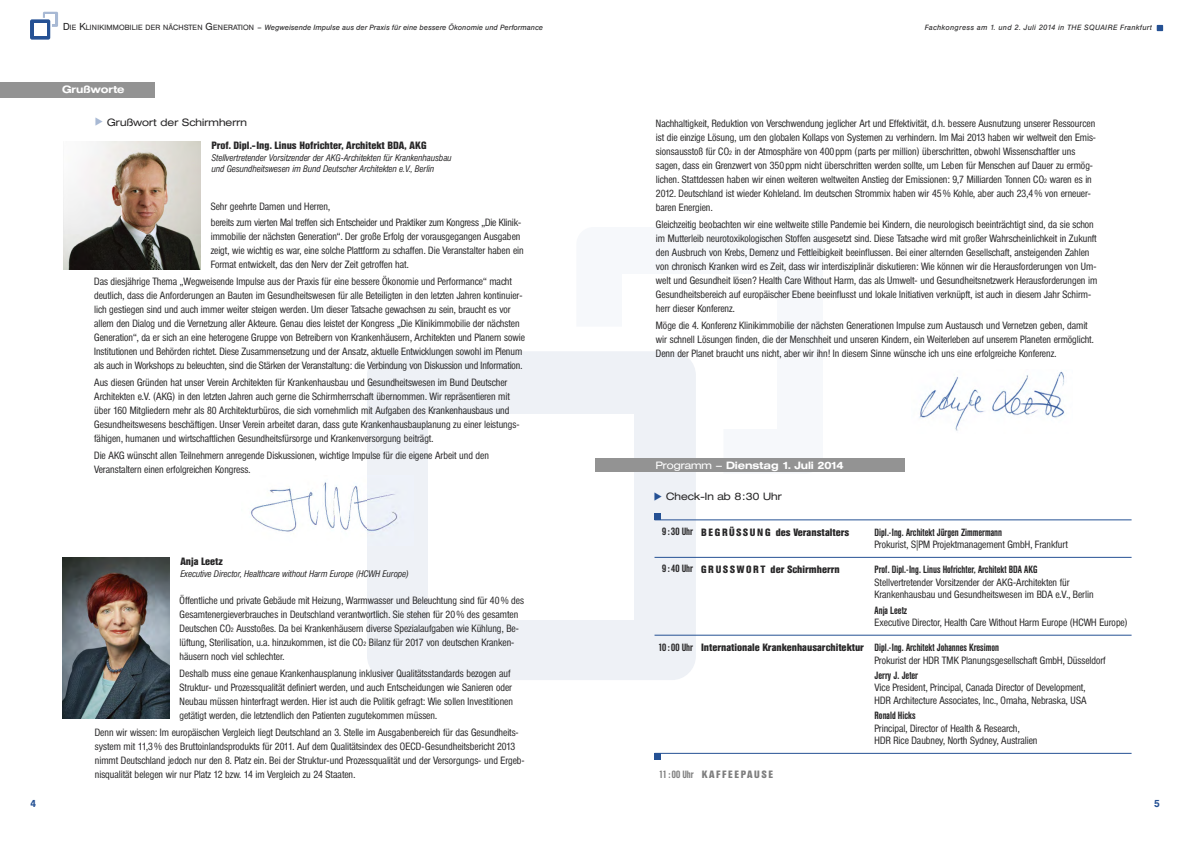
<style>
.page{position:relative;width:1191px;height:842px;background:#fff}
.page>*{position:absolute;margin:0;border:0;box-sizing:border-box;transform-origin:0 0}
.t1{font:300 10.5px/14px "Helvetica Con BQ";color:#272627}
.t2{font:700 10.5px "Helvetica Con BQ";color:#272627}
.t3{font:500 10.5px "Helvetica Con BQ";color:#272627}
.t4{font:300 10.5px "Helvetica Extended BQ";color:#272627}
.t5{font:500 10.5px "Helvetica Extended BQ";color:#fff}
.t6{font:700 10.5px "Helvetica Con BQ";letter-spacing:.145em;color:#7d7d7d}
.t7{font:500 10px "Helvetica BQ";color:#255194}
.t8{font:italic 300 9.5px/11.5px "Helvetica Con BQ";color:#272627}
.t9{font:italic 7.5px "Helvetica BQ";letter-spacing:.015em;color:#272627}
.t10{font:italic 7.5px "Helvetica BQ";letter-spacing:.05em;color:#272627}
.s1{font-style:normal;font-size:10px}
.s2{font-style:normal}
.s3{font-size:6.3px}
.s4{font-weight:300}
.s5{font-weight:500}
.s6{font-weight:700}
</style>
<div class="page">
<div style="left:576px;top:227px;width:247px;height:246px;background:#f6f8fb;border-radius:17px"></div>
<div style="left:1156px;top:25px;width:7px;height:6px;background:#255194"></div>
<div style="left:622px;top:274px;width:154px;height:154px;background:#fff"></div>
<svg style="left:43px;top:12px;width:15px;height:15px"></svg>
<div style="left:46px;top:15px;width:9px;height:9px;background:#fff"></div>
<svg style="left:28px;top:18px;width:24px;height:23px"></svg>
<div style="left:30px;top:19px;width:20px;height:21px;background:#255194;border-radius:2px"></div>
<div style="left:34px;top:23px;width:12px;height:13px;background:#fff"></div>
<div style="left:340px;top:327px;width:383px;height:383px;background:#fff;border-radius:3px"></div>
<div style="left:367px;top:351px;width:329px;height:329px;background:#eef1f6;border-radius:24px"></div>
<div style="left:429px;top:414px;width:205px;height:206px;background:#fff"></div>
<hr style="left:654px;top:520px;width:477px;height:1px;background:#255194">
<hr style="left:654px;top:557px;width:477px;height:1px;background:#255194">
<hr style="left:654px;top:635px;width:477px;height:1px;background:#255194">
<hr style="left:654px;top:753px;width:477px;height:1px;background:#255194">
<div style="left:654px;top:514px;width:7px;height:6px;background:#255194"></div>
<div style="left:654px;top:753px;width:7px;height:6px;background:#255194"></div>
<img style="left:63px;top:558px;width:107px;height:161px">
<img style="left:919px;top:371px;width:146px;height:60px">
<div style="left:595px;top:458px;width:310px;height:14px;background:#939393"></div>
<div style="left:0;top:82px;width:155px;height:15px;background:#939393"></div>
<img style="left:64px;top:142px;width:137px;height:127px">
<img style="left:250px;top:482px;width:148px;height:50px">
<p class="t9" style="left:63px;top:24px;width:481px"><span class="s1">D</span><span class="s2">IE</span> <span class="s1">K</span><span class="s2">LINIKIMMOBILIE DER NÄCHSTEN</span> <span class="s1">G</span><span class="s2">ENERATION –</span> Wegweisende Impulse aus der Praxis für eine bessere Ökonomie und Performance</p>
<p class="t10" style="left:924px;top:24px;width:228px">Fachkongress am 1. und 2. Juli 2014 in THE SQUAIRE Frankfurt</p>
<p class="t5" style="left:62px;top:84px;width:64px">Grußworte</p>
<p class="t4" style="left:107px;top:116px;width:141px">Grußwort der Schirmherrn</p>
<p class="t2" style="left:211px;top:140px;width:216px">Prof. Dipl.-Ing. Linus Hofrichter, Architekt BDA, AKG</p>
<p class="t8" style="left:211px;top:152px;width:242px">Stellvertretender Vorsitzender der AKG-Architekten für Krankenhausbau und Gesundheitswesen im Bund Deutscher Architekten e.V., Berlin</p>
<p class="t1" style="left:211px;top:197px;width:312px;line-height:16.8px">Sehr geehrte Damen und Herren,<br>bereits zum vierten Mal treffen sich Entscheider und Praktiker zum Kongress „Die Klinik-</p>
<p class="t1" style="left:211px;top:230px;width:314px">immobilie der nächsten Generation“. Der große Erfolg der vorausgegangen Ausgaben zeigt, wie wichtig es war, eine solche Plattform zu schaffen. Die Veranstalter haben ein<br>Format entwickelt, das den Nerv der Zeit getroffen hat.</p>
<p class="t1" style="left:94px;top:274px;width:432px">Das diesjährige Thema „Wegweisende Impulse aus der Praxis für eine bessere Ökonomie und Performance“ macht deutlich, dass die Anforderungen an Bauten im Gesundheitswesen für alle Beteiligten in den letzten Jahren kontinuier&shy;lich gestiegen sind und auch immer weiter steigen werden. Um dieser Tatsache gewachsen zu sein, braucht es vor allem den Dialog und die Vernetzung aller Akteure. Genau dies leistet der Kongress „Die Klinikimmobilie der nächsten Generation“, da er sich an eine heterogene Gruppe von Betreibern von Krankenhäusern, Architekten und Planern sowie Institutionen und Behörden richtet. Diese Zusammensetzung und der Ansatz, aktuelle Entwicklungen sowohl im Plenum als auch in Workshops zu beleuchten, sind die Stärken der Veranstaltung: die Verbindung von Diskussion und Information.</p>
<p class="t1" style="left:94px;top:375px;width:427px">Aus diesen Gründen hat unser Verein Architekten für Krankenhausbau und Gesundheitswesen im Bund Deutscher Architekten e.V. (AKG) in den letzten Jahren auch gerne die Schirmherrschaft übernommen. Wir repräsentieren mit über 160 Mitgliedern mehr als 80 Architekturbüros, die sich vornehmlich mit Aufgaben des Krankenhausbaus und Gesundheitswesens beschäftigen. Unser Verein arbeitet daran, dass gute Krankenhausbauplanung zu einer leistungs&shy;fähigen, humanen und wirtschaftlichen Gesundheitsfürsorge und Krankenversorgung beiträgt.</p>
<p class="t1" style="left:94px;top:448px;width:396px">Die AKG wünscht allen Teilnehmern anregende Diskussionen, wichtige Impulse für die eigene Arbeit und den<br>Veranstaltern einen erfolgreichen Kongress.</p>
<p class="t2" style="left:180px;top:556px;width:44px">Anja Leetz</p>
<p class="t8" style="left:180px;top:568px;width:230px">Executive Director, Healthcare without Harm Europe (HCWH Europe)</p>
<p class="t1" style="left:180px;top:593px;width:346px">Öffentliche und private Gebäude mit Heizung, Warmwasser und Beleuchtung sind für 40 % des Gesamtenergieverbrauches in Deutschland verantwortlich. Sie stehen für 20 % des gesamten Deutschen CO<span class="s3">2</span> Ausstoßes. Da bei Krankenhäusern diverse Spezialaufgaben wie Kühlung, Be&shy;lüftung, Sterilisation, u.a. hinzukommen, ist die CO<span class="s3">2</span> Bilanz für 2017 von deutschen Kranken&shy;häusern noch viel schlechter.</p>
<p class="t1" style="left:180px;top:666px;width:335px">Deshalb muss eine genaue Krankenhausplanung inklusiver Qualitätsstandards bezogen auf Struktur- und Prozessqualität definiert werden, und auch Entscheidungen wie Sanieren oder Neubau müssen hinterfragt werden. Hier ist auch die Politik gefragt: Wie sollen Investitionen getätigt werden, die letztendlich den Patienten zugutekommen müssen.</p>
<p class="t1" style="left:95px;top:725px;width:431px">Denn wir wissen: Im europäischen Vergleich liegt Deutschland an 3. Stelle im Ausgabenbereich für das Gesundheits&shy;system mit 11,3 % des Bruttoinlandsprodukts für 2011. Auf dem Qualitätsindex des OECD-Gesundheitsbericht 2013 nimmt Deutschland jedoch nur den 8. Platz ein. Bei der Struktur-und Prozessqualität und der Versorgungs- und Ergeb&shy;nisqualität belegen wir nur Platz 12 bzw. 14 im Vergleich zu 24 Staaten.</p>
<p class="t1" style="left:656px;top:116px;width:442px">Nachhaltigkeit, Reduktion von Verschwendung jeglicher Art und Effektivität, d.h. bessere Ausnutzung unserer Ressourcen ist die einzige Lösung, um den globalen Kollaps von Systemen zu verhindern. Im Mai 2013 haben wir weltweit den Emis&shy;sionsausstoß für CO<span class="s3">2</span> in der Atmosphäre von 400 ppm (parts per million) überschritten, obwohl Wissenschaftler uns sagen, dass ein Grenzwert von 350 ppm nicht überschritten werden sollte, um Leben für Menschen auf Dauer zu ermög&shy;lichen. Stattdessen haben wir einen weiteren weltweiten Anstieg der Emissionen: 9,7 Milliarden Tonnen CO<span class="s3">2</span> waren es in 2012. Deutschland ist wieder Kohleland. Im deutschen Strommix haben wir 45 % Kohle, aber auch 23,4 % von erneuer&shy;baren Energien.</p>
<p class="t1" style="left:656px;top:217px;width:443px">Gleichzeitig beobachten wir eine weltweite stille Pandemie bei Kindern, die neurologisch beeinträchtigt sind, da sie schon im Mutterleib neurotoxikologischen Stoffen ausgesetzt sind. Diese Tatsache wird mit großer Wahrscheinlichkeit in Zukunft den Ausbruch von Krebs, Demenz und Fettleibigkeit beeinflussen. Bei einer alternden Gesellschaft, ansteigenden Zahlen von chronisch Kranken wird es Zeit, dass wir interdisziplinär diskutieren: Wie können wir die Herausforderungen von Um&shy;welt und Gesundheit lösen? Health Care Without Harm, das als Umwelt- und Gesundheitsnetzwerk Herausforderungen im Gesundheitsbereich auf europäischer Ebene beeinflusst und lokale Initiativen verknüpft, ist auch in diesem Jahr Schirm&shy;herr dieser Konferenz.</p>
<p class="t1" style="left:656px;top:318px;width:439px">Möge die 4. Konferenz Klinikimmobilie der nächsten Generationen Impulse zum Austausch und Vernetzen geben, damit wir schnell Lösungen finden, die der Menschheit und unseren Kindern, ein Weiterleben auf unserem Planeten ermöglicht.<br>Denn der Planet braucht uns nicht, aber wir ihn! In diesem Sinne wünsche ich uns eine erfolgreiche Konferenz.</p>
<p class="t5" style="left:656px;top:459px;width:189px"><span class="s4">Programm –</span> Dienstag 1. Juli 2014</p>
<p class="t4" style="left:666px;top:491px;width:117px">Check-In ab 8 : 30 Uhr</p>
<p class="t2" style="left:662px;top:526px;width:189px"><span class="s5">9 : 30 Uhr</span> B E G R Ü SS U N G des Veranstalters</p>
<p class="t3" style="left:874px;top:527px;width:129px">Dipl.-Ing. Architekt Jürgen Zimmermann</p>
<p class="t1" style="left:874px;top:538px;width:195px">Prokurist, S|PM Projektmanagement GmbH, Frankfurt</p>
<p class="t2" style="left:662px;top:564px;width:179px"><span class="s5">9 : 40 Uhr</span> G R U SS W O R T der Schirmherrn</p>
<p class="t3" style="left:874px;top:564px;width:164px">Prof. Dipl.-Ing. Linus Hofrichter, Architekt BDA AKG</p>
<p class="t1" style="left:874px;top:576px;width:220px;line-height:12.5px">Stellvertretender Vorsitzender der AKG-Architekten für<br>Krankenhausbau und Gesundheitswesen im BDA e.V., Berlin</p>
<p class="t3" style="left:874px;top:604px;width:34px">Anja Leetz</p>
<p class="t1" style="left:874px;top:615px;width:254px">Executive Director, Health Care Without Harm Europe (HCWH Europe)</p>
<p class="t1" style="left:874px;top:641px;width:233px;line-height:12.5px;text-indent:-216px"><span class="s5">10 : 00 Uhr</span> <span class="s6">Internationale Krankenhausarchitektur</span> <span class="s5">Dipl.-Ing. Architekt Johannes Kresimon<br></span>Prokurist der HDR TMK Planungsgesellschaft GmbH, Düsseldorf</p>
<p class="t3" style="left:874px;top:670px;width:45px">Jerry J. Jeter</p>
<p class="t1" style="left:874px;top:681px;width:214px;line-height:12.5px">Vice President, Principal, Canada Director of Development,<br>HDR Architecture Associates, Inc., Omaha, Nebraska, USA</p>
<p class="t3" style="left:874px;top:710px;width:43px">Ronald Hicks</p>
<p class="t1" style="left:874px;top:722px;width:164px;line-height:12.5px">Principal, Director of Health &amp; Research,<br>HDR Rice Daubney, North Sydney, Australien</p>
<p class="t6" style="left:659px;top:768px;width:115px"><span class="s5">11 : 00 Uhr</span> KAFFEEPAUSE</p>
<p class="t7" style="left:31px;top:799px;width:7px">4</p>
<p class="t7" style="left:1154px;top:799px;width:7px">5</p>
</div>
